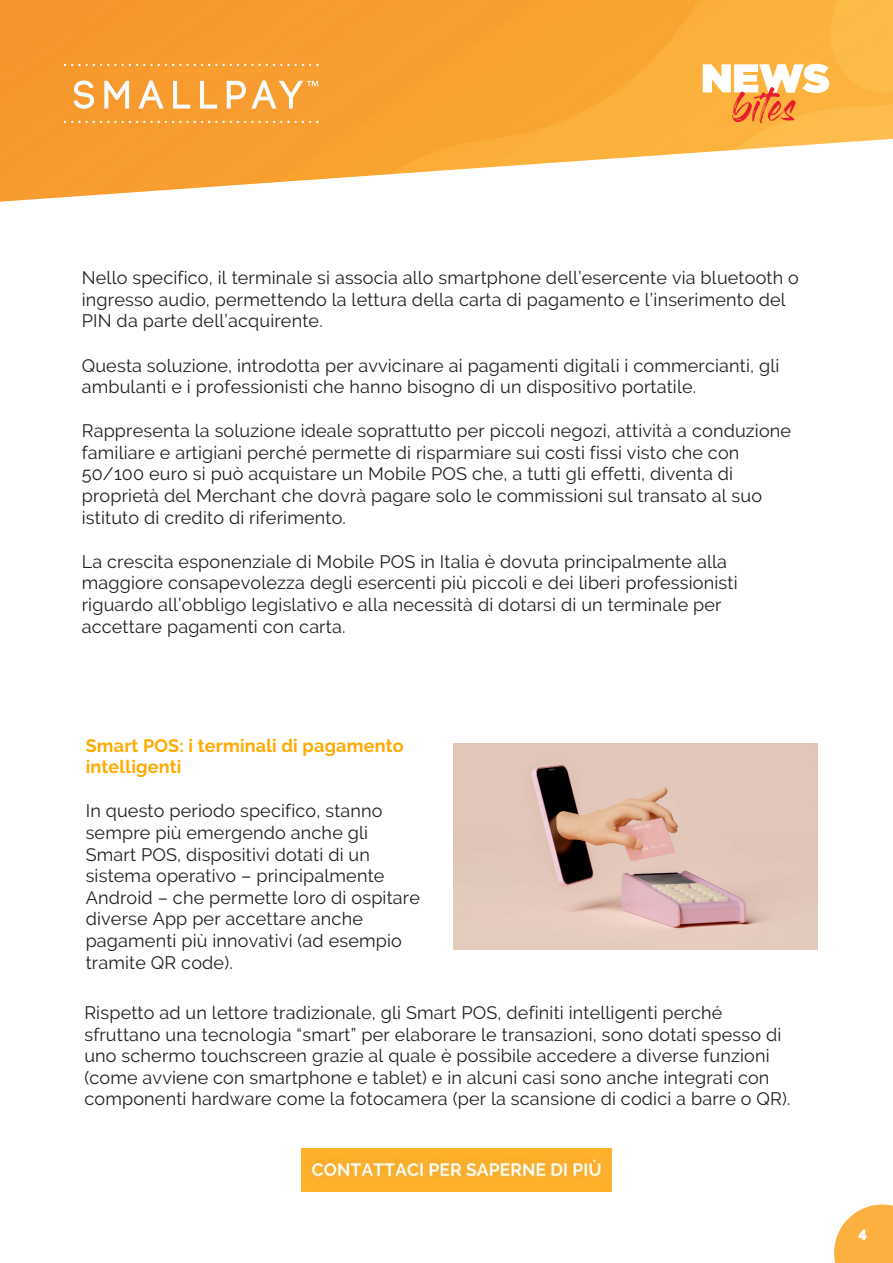
<style>
.page{position:relative;width:893px;height:1263px;background:#fff}
.page>*{position:absolute;margin:0;border:0;box-sizing:border-box;transform-origin:0 0}
.t1{font:18px/21.6px "Raleway";letter-spacing:.01em;color:#231f20}
.t2{font:700 18px/21.6px "Raleway";letter-spacing:.01em;color:#fa0}
.t3{font:900 15px "Raleway";color:#fff}
</style>
<div class="page">
<img style="left:0;top:0;width:893px;height:202px">
<svg style="left:74px;top:80px;width:20px;height:29px"></svg>
<svg style="left:104px;top:81px;width:25px;height:28px"></svg>
<svg style="left:138px;top:80px;width:26px;height:29px"></svg>
<svg style="left:173px;top:81px;width:17px;height:28px"></svg>
<svg style="left:200px;top:81px;width:17px;height:28px"></svg>
<svg style="left:64px;top:64px;width:255px;height:2px"></svg>
<svg style="left:64px;top:121px;width:255px;height:2px"></svg>
<svg style="left:227px;top:80px;width:91px;height:29px"></svg>
<svg style="left:834px;top:1204px;width:59px;height:59px;background:#fbbc5d"></svg>
<svg style="left:703px;top:64px;width:126px;height:60px"></svg>
<img style="left:301px;top:1148px;width:311px;height:44px">
<img style="left:453px;top:743px;width:365px;height:206px">
<p class="t1" style="left:82px;top:267px;width:719px">Nello specifico, il terminale si associa allo smartphone dell’esercente via bluetooth o ingresso audio, permettendo la lettura della carta di pagamento e l’inserimento del<br>PIN da parte dell’acquirente.</p>
<p class="t1" style="left:82px;top:354px;width:699px">Questa soluzione, introdotta per avvicinare ai pagamenti digitali i commercianti, gli ambulanti e i professionisti che hanno bisogno di un dispositivo portatile.</p>
<p class="t1" style="left:82px;top:420px;width:711px">Rappresenta la soluzione ideale soprattutto per piccoli negozi, attività a conduzione familiare e artigiani perché permette di risparmiare sui costi fissi visto che con 50/100 euro si può acquistare un Mobile POS che, a tutti gli effetti, diventa di proprietà del Merchant che dovrà pagare solo le commissioni sul transato al suo istituto di credito di riferimento.</p>
<p class="t1" style="left:82px;top:550px;width:657px">La crescita esponenziale di Mobile POS in Italia è dovuta principalmente alla maggiore consapevolezza degli esercenti più piccoli e dei liberi professionisti riguardo all’obbligo legislativo e alla necessità di dotarsi di un terminale per accettare pagamenti con carta.</p>
<p class="t2" style="left:86px;top:734px;width:320px">Smart POS: i terminali di pagamento intelligenti</p>
<p class="t1" style="left:86px;top:800px;width:336px">In questo periodo specifico, stanno sempre più emergendo anche gli Smart POS, dispositivi dotati di un sistema operativo – principalmente Android – che permette loro di ospitare diverse App per accettare anche pagamenti più innovativi (ad esempio tramite QR code).</p>
<p class="t1" style="left:84px;top:1002px;width:708px">Rispetto ad un lettore tradizionale, gli Smart POS, definiti intelligenti perché sfruttano una tecnologia “smart” per elaborare le transazioni, sono dotati spesso di uno schermo touchscreen grazie al quale è possibile accedere a diverse funzioni (come avviene con smartphone e tablet) e in alcuni casi sono anche integrati con componenti hardware come la fotocamera (per la scansione di codici a barre o QR).</p>
<p class="t3" style="left:858px;top:1223px;width:10px">4</p>
</div>
